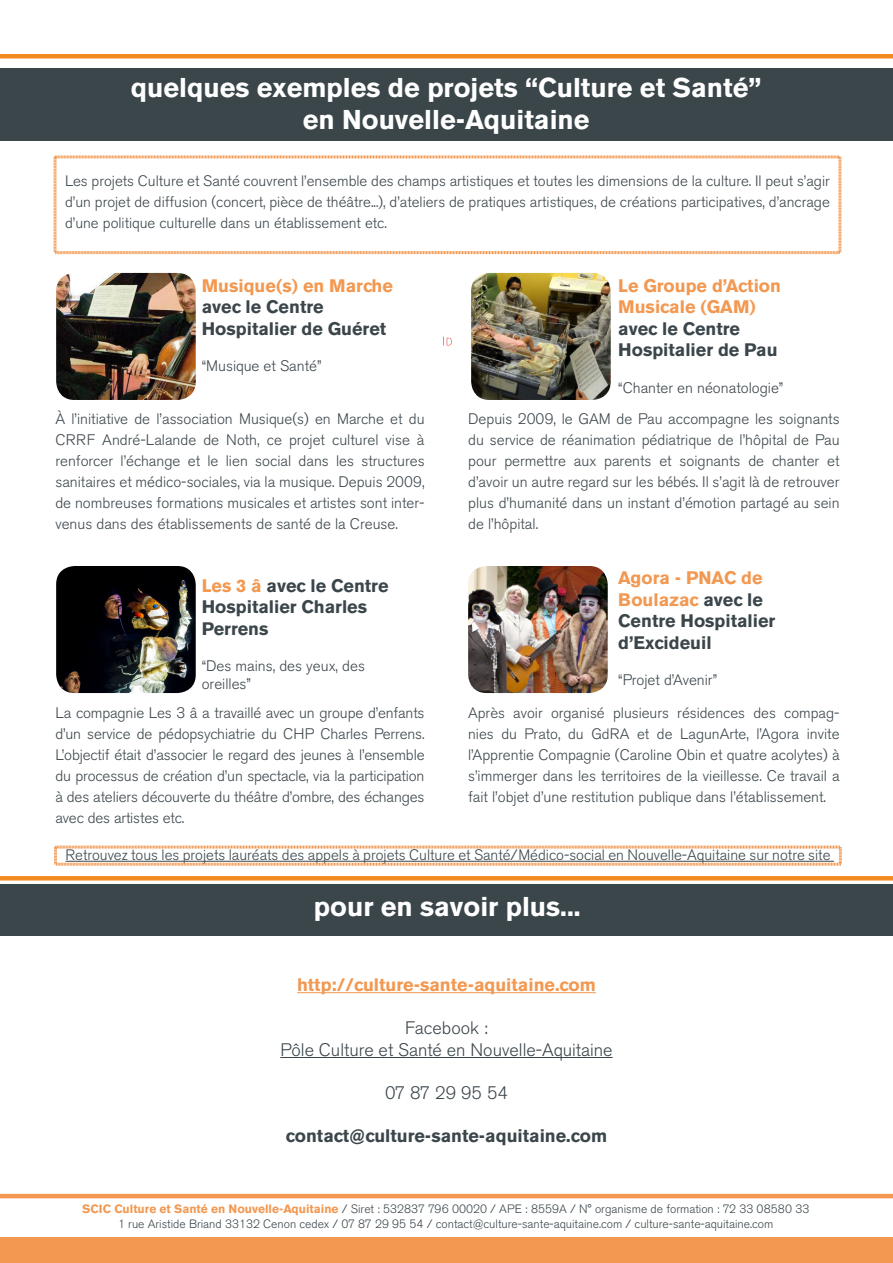
<style>
.page{position:relative;width:893px;height:1263px;background:#fff}
.page>*{position:absolute;margin:0;border:0;box-sizing:border-box;transform-origin:0 0}
.t1{font:700 27px/32.4px "Akzidenz Grotesk BE";color:#fff;text-align:center}
.t2{font:700 18px/21.6px "Akzidenz Grotesk BE";color:#3b464b}
.t3{font:700 18px/21.6px "Akzidenz Grotesk BE";color:#f29851}
.t4{font:300 18px/21.6px "Akzidenz Grotesk BE";color:#3b464b;text-align:center}
.t5{font:300 15.15px/21px "Akzidenz Grotesk BE";color:#3b464b;text-align:justify}
.t6{font:300 15px/21px "Akzidenz Grotesk BE";color:#3b464b;text-align:justify}
.t7{font:300 12px/14.4px "Akzidenz Grotesk BE";color:#3b464b;text-align:center}
.s1{color:#f29851}
.s2{font-size:15.15px}
.s3{font-weight:700;color:#f29851}
</style>
<div class="page">
<div style="left:0;top:1237px;width:893px;height:26px;background:#f29851"></div>
<hr style="left:0;top:1194px;width:893px;height:4px;background:#f29851">
<div style="left:0;top:54px;width:893px;height:5px;background:#f38a20"></div>
<svg style="left:53px;top:155px;width:789px;height:100px"></svg>
<svg style="left:443px;top:337px;width:9px;height:8px"></svg>
<img style="left:56px;top:273px;width:140px;height:127px">
<img style="left:471px;top:273px;width:140px;height:127px">
<img style="left:468px;top:566px;width:140px;height:127px">
<img style="left:56px;top:566px;width:140px;height:127px">
<div style="left:1px;top:884px;width:892px;height:51px;background:#3b464b"></div>
<hr style="left:0;top:876px;width:893px;height:4px;background:#f38a20">
<div style="left:0;top:68px;width:893px;height:72px;background:#3b464b"></div>
<hr style="left:297px;top:992px;width:299px;height:1px;background:#f29851">
<hr style="left:280px;top:1057px;width:333px;height:1px;background:#3b464b">
<svg style="left:54px;top:845px;width:788px;height:21px"></svg>
<h1 class="t1" style="left:131px;top:71px;width:632px">quelques exemples de projets “Culture et Santé” en Nouvelle-Aquitaine</h1>
<p class="t6" style="left:65px;top:171px;width:766px">Les projets Culture et Santé couvrent l’ensemble des champs artistiques et toutes les dimensions de la culture. Il peut s’agir d’un projet de diffusion (concert, pièce de théâtre...), d’ateliers de pratiques artistiques, de créations participatives, d’ancrage d’une politique culturelle dans un établissement etc.</p>
<p class="t3" style="left:202px;top:275px;width:193px">Musique(s) en Marche</p>
<p class="t2" style="left:202px;top:296px;width:186px">avec le Centre<br>Hospitalier de Guéret</p>
<p class="t5" style="left:202px;top:356px;width:121px">“Musique et Santé”</p>
<p class="t5" style="left:55px;top:408px;width:371px">À l’initiative de l’association Musique(s) en Marche et du CRRF André-Lalande de Noth, ce projet culturel vise à renforcer l’échange et le lien social dans les structures sanitaires et médico-sociales, via la musique. Depuis 2009, de nombreuses formations musicales et artistes sont inter&shy;venus dans des établissements de santé de la Creuse.</p>
<p class="t2" style="left:202px;top:575px;width:188px"><span class="s1">Les 3 â</span> avec le Centre<br>Hospitalier Charles<br>Perrens</p>
<p class="t5" style="left:202px;top:657px;width:165px;line-height:18.1px">“Des mains, des yeux, des oreilles”</p>
<p class="t5" style="left:55px;top:702px;width:371px">La compagnie Les 3 â a travaillé avec un groupe d’enfants d’un service de pédopsychiatrie du CHP Charles Perrens.<br>L’objectif était d’associer le regard des jeunes à l’ensemble du processus de création d’un spectacle, via la participation à des ateliers découverte du théâtre d’ombre, des échanges avec des artistes etc.</p>
<p class="t3" style="left:618px;top:275px;width:164px">Le Groupe d’Action<br>Musicale (GAM)</p>
<p class="t2" style="left:618px;top:318px;width:161px">avec le Centre<br>Hospitalier de Pau</p>
<p class="t5" style="left:618px;top:377px;width:167px">“Chanter en néonatologie”</p>
<p class="t5" style="left:468px;top:408px;width:373px">Depuis 2009, le GAM de Pau accompagne les soignants du service de réanimation pédiatrique de l’hôpital de Pau pour permettre aux parents et soignants de chanter et d’avoir un autre regard sur les bébés. Il s’agit là de retrouver plus d’humanité dans un instant d’émotion partagé au sein de l’hôpital.</p>
<p class="t2" style="left:618px;top:567px;width:159px"><span class="s1">Agora - PNAC de<br>Boulazac</span> avec le<br>Centre Hospitalier d’Excideuil</p>
<p class="t5" style="left:618px;top:670px;width:100px">“Projet d’Avenir”</p>
<p class="t6" style="left:468px;top:702px;width:373px">Après avoir organisé plusieurs résidences des compag&shy;nies du Prato, du GdRA et de LagunArte, <span class="s2">l’Agora invite</span></p>
<p class="t5" style="left:468px;top:744px;width:373px">l’Apprentie Compagnie (Caroline Obin et quatre acolytes) à s’immerger dans les territoires de la vieillesse. Ce travail a fait l’objet d’une restitution publique dans l’établissement.</p>
<p class="t6" style="left:66px;top:844px;width:766px">Retrouvez tous les projets lauréats des appels à projets Culture et Santé/Médico-social en Nouvelle-Aquitaine sur notre site</p>
<h1 class="t1" style="left:314px;top:891px;width:268px">pour en savoir plus...</h1>
<p class="t3" style="left:297px;top:974px;width:300px">http://culture-sante-aquitaine.com</p>
<p class="t4" style="left:280px;top:1017px;width:334px">Facebook :<br>Pôle Culture et Santé en Nouvelle-Aquitaine</p>
<p class="t4" style="left:385px;top:1082px;width:124px">07 87 29 95 54</p>
<p class="t2" style="left:286px;top:1125px;width:323px">contact@culture-sante-aquitaine.com</p>
<p class="t7" style="left:82px;top:1202px;width:729px"><span class="s3">SCIC Culture et Santé en Nouvelle-Aquitaine</span> / Siret : 532837 796 00020 / APE : 8559A / N° organisme de formation : 72 33 08580 33<br>1 rue Aristide Briand 33132 Cenon cedex / 07 87 29 95 54 / contact@culture-sante-aquitaine.com / culture-sante-aquitaine.com</p>
</div>
